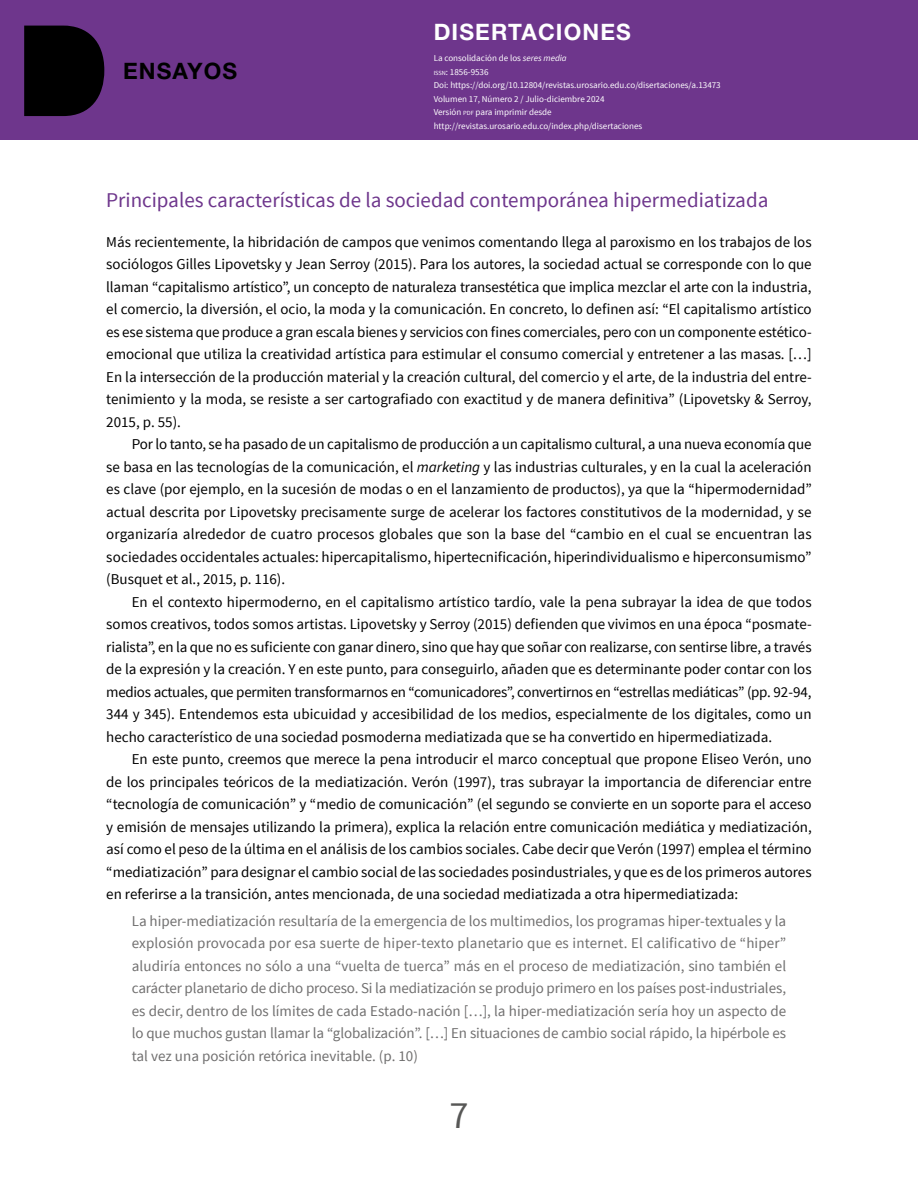
<style>
.page{position:relative;width:918px;height:1188px;background:#fff}
.page>*{position:absolute;margin:0;border:0;box-sizing:border-box;transform-origin:0 0}
.t1{font:38.4px "Source Sans Pro";color:#575756}
.t2{font:700 22.65px "Helvetica Neue LT Std";letter-spacing:.05em;color:#fff}
.t3{font:700 22.65px "Helvetica Neue LT Std";letter-spacing:.05em;color:#000}
.t4{font:21px "Source Sans Pro";color:#6e368c}
.t5{font:15px/22.5px "Source Sans Pro";color:#000;text-align:justify}
.t6{font:15px/22.5px "Source Sans Pro";color:#706f6f;text-align:justify}
.t7{font:9px/13.5px "Source Sans Pro";color:#fff}
.s1{font-style:italic}
.s2{font-size:6.3px}
</style>
<div class="page">
<div style="left:0;top:0;width:918px;height:139px;background:#6e368c"></div>
<svg style="left:24px;top:26px;width:80px;height:90px;background:#0a040c"></svg>
<h2 class="t3" style="left:123px;top:57px;width:116px">ENSAYOS</h2>
<h2 class="t2" style="left:434px;top:18px;width:199px">DISERTACIONES</h2>
<p class="t7" style="left:434px;top:52px;width:289px">La consolidación de los <span class="s1">seres media<br></span><span class="s2">ISSN</span>: 1856-9536<br>Doi: https://doi.org/10.12804/revistas.urosario.edu.co/disertaciones/a.13473<br>Volumen 17, Número 2 / Julio-diciembre 2024<br>Versión <span class="s2">PDF</span> para imprimir desde http://revistas.urosario.edu.co/index.php/disertaciones</p>
<h3 class="t4" style="left:106px;top:187px;width:664px">Principales características de la sociedad contemporánea hipermediatizada</h3>
<p class="t5" style="left:106px;top:231px;width:707px">Más recientemente, la hibridación de campos que venimos comentando llega al paroxismo en los trabajos de los sociólogos Gilles Lipovetsky y Jean Serroy (2015). Para los autores, la sociedad actual se corresponde con lo que llaman “capitalismo artístico”, un concepto de naturaleza transestética que implica mezclar el arte con la industria, el comercio, la diversión, el ocio, la moda y la comunicación. En concreto, lo definen así: “El capitalismo artístico es ese sistema que produce a gran escala bienes y servicios con fines comerciales, pero con un componente estético&shy;emocional que utiliza la creatividad artística para estimular el consumo comercial y entretener a las masas. […] En la intersección de la producción material y la creación cultural, del comercio y el arte, de la industria del entre&shy;tenimiento y la moda, se resiste a ser cartografiado con exactitud y de manera definitiva” (Lipovetsky &amp; Serroy, 2015, p. 55).</p>
<p class="t5" style="left:106px;top:433px;width:707px;text-indent:26px">Por lo tanto, se ha pasado de un capitalismo de producción a un capitalismo cultural, a una nueva economía que se basa en las tecnologías de la comunicación, el <span class="s1">marketing</span> y las industrias culturales, y en la cual la aceleración es clave (por ejemplo, en la sucesión de modas o en el lanzamiento de productos), ya que la “hipermodernidad” actual descrita por Lipovetsky precisamente surge de acelerar los factores constitutivos de la modernidad, y se organizaría alrededor de cuatro procesos globales que son la base del “cambio en el cual se encuentran las sociedades occidentales actuales: hipercapitalismo, hipertecnificación, hiperindividualismo e hiperconsumismo” (Busquet et al., 2015, p. 116).</p>
<p class="t5" style="left:106px;top:591px;width:707px;text-indent:26px">En el contexto hipermoderno, en el capitalismo artístico tardío, vale la pena subrayar la idea de que todos somos creativos, todos somos artistas. Lipovetsky y Serroy (2015) defienden que vivimos en una época “posmate&shy;rialista”, en la que no es suficiente con ganar dinero, sino que hay que soñar con realizarse, con sentirse libre, a través de la expresión y la creación. Y en este punto, para conseguirlo, añaden que es determinante poder contar con los medios actuales, que permiten transformarnos en “comunicadores”, convertirnos en “estrellas mediáticas” (pp. 92-94, 344 y 345). Entendemos esta ubicuidad y accesibilidad de los medios, especialmente de los digitales, como un hecho característico de una sociedad posmoderna mediatizada que se ha convertido en hipermediatizada.</p>
<p class="t5" style="left:106px;top:748px;width:707px;text-indent:26px">En este punto, creemos que merece la pena introducir el marco conceptual que propone Eliseo Verón, uno de los principales teóricos de la mediatización. Verón (1997), tras subrayar la importancia de diferenciar entre “tecnología de comunicación” y “medio de comunicación” (el segundo se convierte en un soporte para el acceso y emisión de mensajes utilizando la primera), explica la relación entre comunicación mediática y mediatización, así como el peso de la última en el análisis de los cambios sociales. Cabe decir que Verón (1997) emplea el término “mediatización” para designar el cambio social de las sociedades posindustriales, y que es de los primeros autores en referirse a la transición, antes mencionada, de una sociedad mediatizada a otra hipermediatizada:</p>
<p class="t6" style="left:132px;top:910px;width:656px">La hiper-mediatización resultaría de la emergencia de los multimedios, los programas hiper-textuales y la explosión provocada por esa suerte de hiper-texto planetario que es internet. El calificativo de “hiper” aludiría entonces no sólo a una “vuelta de tuerca” más en el proceso de mediatización, sino también el carácter planetario de dicho proceso. Si la mediatización se produjo primero en los países post-industriales, es decir, dentro de los límites de cada Estado-nación […], la hiper-mediatización sería hoy un aspecto de lo que muchos gustan llamar la “globalización”. […] En situaciones de cambio social rápido, la hipérbole es tal vez una posición retórica inevitable. (p. 10)</p>
<h1 class="t1" style="left:449px;top:1092px;width:21px">7</h1>
</div>
